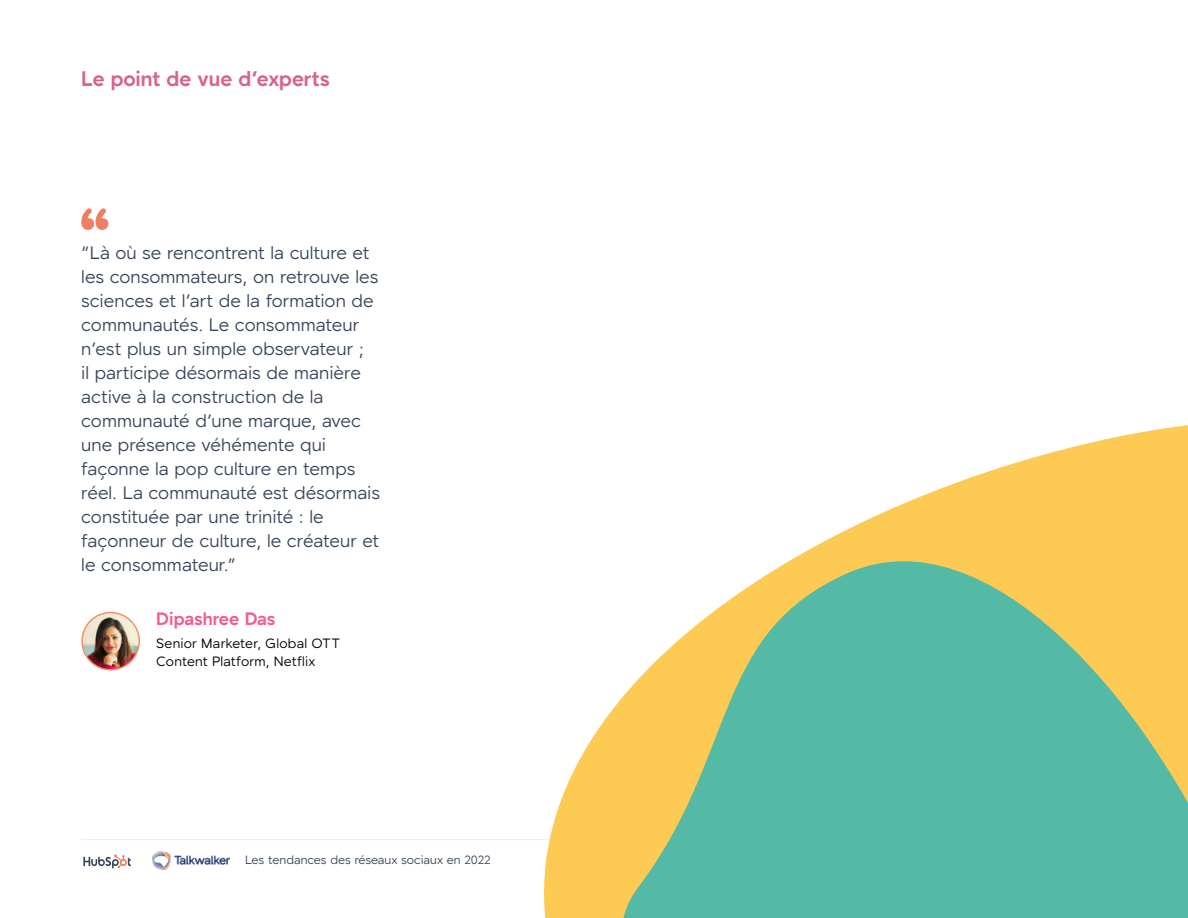
<style>
.page{position:relative;width:1188px;height:918px;background:#fff}
.page>*{position:absolute;margin:0;border:0;box-sizing:border-box;transform-origin:0 0}
.t1{font:700 21px "Forno";color:#da6389}
.t2{font:18px/24px "Forno";color:#374659}
.t3{font:700 18px "Forno";letter-spacing:-.005em;color:#f05f8d}
.t4{font:13.5px/18px "Forno";letter-spacing:.01em;color:#000}
.t5{font:12px "Forno";letter-spacing:-.005em;color:#374659}
</style>
<div class="page">
<img style="left:152px;top:851px;width:77px;height:19px">
<svg style="left:83px;top:854px;width:49px;height:15px"></svg>
<hr style="left:81px;top:839px;width:1026px;height:1px;background:#efefef">
<svg style="left:81px;top:208px;width:28px;height:22px"></svg>
<img style="left:82px;top:613px;width:57px;height:57px;border-radius:29px">
<div style="left:81px;top:612px;width:59px;height:59px;border:2px solid #f09463;border-radius:50%"></div>
<svg style="left:882px;top:425px;width:306px;height:88px;fill:#fdcb53"></svg>
<svg style="left:544px;top:513px;width:644px;height:405px;fill:#54baa5"></svg>
<p class="t1" style="left:81px;top:66px;width:250px">Le point de vue d’experts</p>
<p class="t2" style="left:81px;top:243px;width:300px">“Là où se rencontrent la culture et les consommateurs, on retrouve les sciences et l’art de la formation de communautés. Le consommateur n’est plus un simple observateur ;<br>il participe désormais de manière active à la construction de la communauté d’une marque, avec une présence véhémente qui façonne la pop culture en temps réel. La communauté est désormais constituée par une trinité : le façonneur de culture, le créateur et le consommateur.”</p>
<p class="t3" style="left:156px;top:608px;width:121px">Dipashree Das</p>
<p class="t4" style="left:156px;top:636px;width:185px">Senior Marketer, Global OTT<br>Content Platform, Netflix</p>
<p class="t5" style="left:245px;top:853px;width:247px">Les tendances des réseaux sociaux en 2022</p>
</div>
